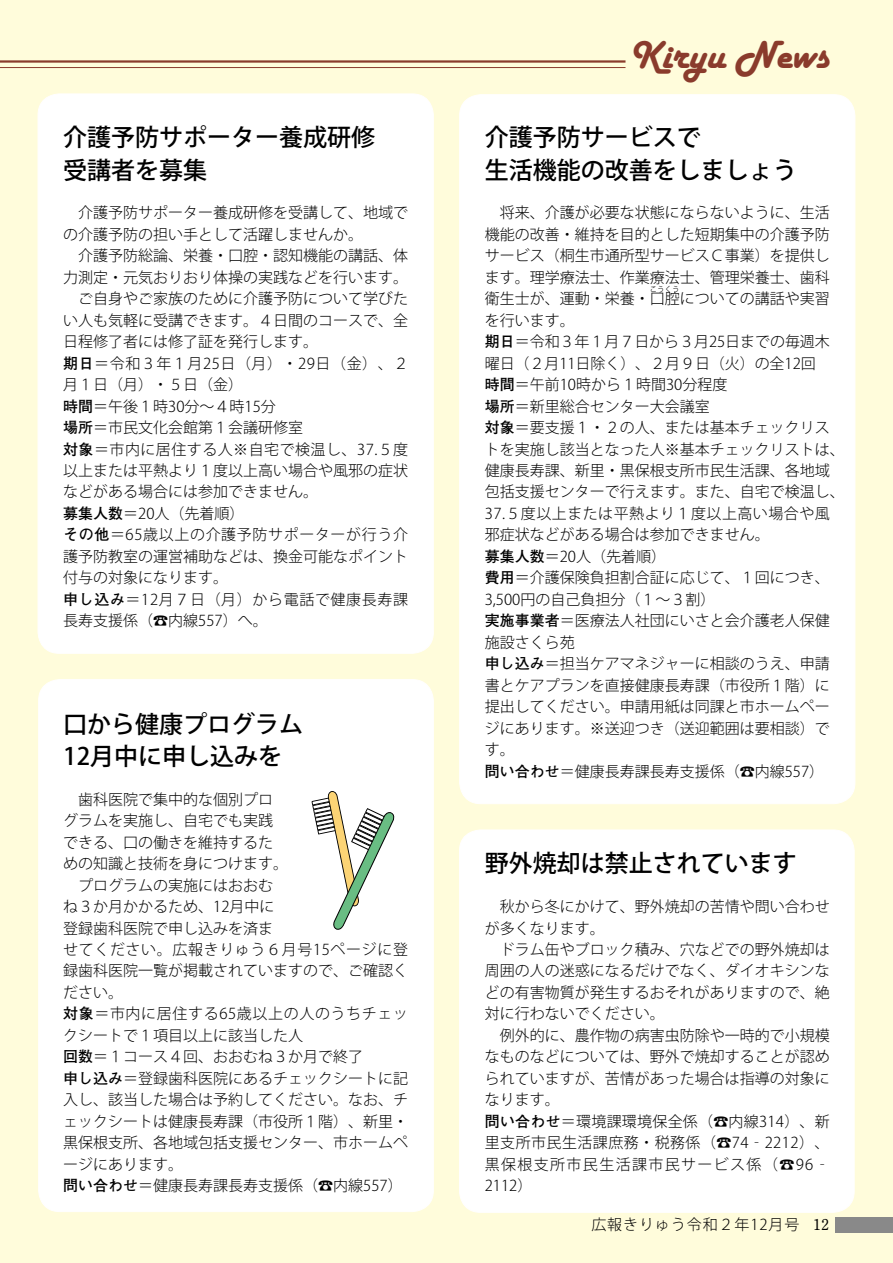
<style>
.page{position:relative;width:893px;height:1263px;background:#fffcdb}
.page>*{position:absolute;margin:0;border:0;box-sizing:border-box;transform-origin:0 0}
.t1{font:40.5px "Harlow Solid";color:#8a3b2c}
.t2{font:500 24px/32.2px "Koz Go Pro";color:#000}
.t3{font:300 15px/21.5px "Koz Go Pro";color:#000}
.t4{font:300 15px "Koz Go Pro";letter-spacing:.06em;color:#000}
.t5{font:700 15px "Futo Min A101 Pro";color:#000}
.t6{font:300 7.5px "Koz Go Pro";color:#000}
.s1{font-family:"Futo Go B101 Pro";font-weight:700}
</style>
<div class="page">
<hr style="left:0;top:67px;width:625px;height:1px;background:#8a3b2c">
<hr style="left:0;top:60px;width:625px;height:3px;background:#8a3b2c">
<div style="left:836px;top:1217px;width:57px;height:16px;background:#898989"></div>
<div style="left:459px;top:830px;width:395px;height:382px;background:#fff;border-radius:21px"></div>
<div style="left:38px;top:94px;width:395px;height:559px;background:#fff;border-radius:21px"></div>
<div style="left:39px;top:679px;width:394px;height:532px;background:#fff;border-radius:21px"></div>
<div style="left:460px;top:95px;width:395px;height:709px;background:#fff;border-radius:21px"></div>
<svg style="left:311px;top:791px;width:83px;height:139px"></svg>
<h2 class="t2" style="left:63px;top:123px;width:314px">介護予防サポーター養成研修受講者を募集</h2>
<p class="t3" style="left:63px;top:202px;width:347px;text-indent:15px">介護予防サポーター養成研修を受講して、地域での介護予防の担い手として活躍しませんか。<br>　介護予防総論、栄養・口腔・認知機能の講話、体力測定・元気おりおり体操の実践などを行います。　ご自身やご家族のために介護予防について学びたい人も気軽に受講できます。４日間のコースで、全日程修了者には修了証を発行します。<br><span class="s1">期日</span>＝令和３年１月25日（月）・29日（金(、２月１日（月）・５日（金(<br><span class="s1">時間</span>＝午後１時30分～４時15分<br><span class="s1">場所</span>＝市民文化会館第１会議研修室<br><span class="s1">対象</span>＝市内に居住する人※自宅で検温し、37.５度以上または平熱より１度以上高い場合や風邪の症状などがある場合には参加できません。<br><span class="s1">募集人数</span>＝20人（先着順(<br><span class="s1">その他</span>＝65歳以上の介護予防サポーターが行う介護予防教室の運営補助などは、換金可能なポイント付与の対象になります。<br><span class="s1">申し込み</span>＝12月７日（月）から電話で健康長寿課長寿支援係（☎内線557）へ。</p>
<h2 class="t2" style="left:63px;top:709px;width:242px">口から健康プログラム<br>12月中に申し込みを</h2>
<p class="t3" style="left:63px;top:788px;width:347px">　歯科医院で集中的な個別プロ<br>グラムを実施し、自宅でも実践<br>できる、口の働きを維持するた<br>めの知識と技術を身につけます。<br>　プログラムの実施にはおおむ<br>ね３か月かかるため、12月中に<br>登録歯科医院で申し込みを済ま<br>せてください。広報きりゅう６月号15ページに登録歯科医院一覧が掲載されていますので、ご確認ください。<br><span class="s1">対象</span>＝市内に居住する65歳以上の人のうちチェックシートで１項目以上に該当した人<br><span class="s1">回数</span>＝１コース４回、おおむね３か月で終了<br><span class="s1">申し込み</span>＝登録歯科医院にあるチェックシートに記入し、該当した場合は予約してください。なお、チェックシートは健康長寿課（市役所１階）、新里・黒保根支所、各地域包括支援センター、市ホームページにあります。<br><span class="s1">問い合わせ</span>＝健康長寿課長寿支援係（☎内線557(</p>
<h1 class="t1" style="left:629px;top:32px;width:201px">Kiryu News</h1>
<h2 class="t2" style="left:485px;top:123px;width:313px">介護予防サービスで<br>生活機能の改善をしましょう</h2>
<p class="t3" style="left:485px;top:202px;width:346px;text-align:justify">　将来、介護が必要な状態にならないように、生活機能の改善・維持を目的とした短期集中の介護予防サービス（桐生市通所型サービスＣ事業）を提供します。理学療法士、作業療法士、管理栄養士、歯科衛生士が、運動・栄養・口腔についての講話や実習</p>
<p class="t6" style="left:650px;top:284px;width:31px">こうくう</p>
<p class="t3" style="left:485px;top:309px;width:361px">を行います。<br><span class="s1">期日</span>＝令和３年１月７日から３月25日までの毎週木曜日（２月11日除く）、２月９日（火）の全12回<br><span class="s1">時間</span>＝午前10時から１時間30分程度<br><span class="s1">場所</span>＝新里総合センター大会議室<br><span class="s1">対象</span>＝要支援１・２の人、または基本チェックリストを実施し該当となった人※基本チェックリストは、健康長寿課、新里・黒保根支所市民生活課、各地域包括支援センターで行えます。また、自宅で検温し、<br>37.５度以上または平熱より１度以上高い場合や風邪症状などがある場合は参加できません。<br><span class="s1">募集人数</span>＝20人（先着順(<br><span class="s1">費用</span>＝介護保険負担割合証に応じて、１回につき、<br>3,500円の自己負担分（１～３割(<br><span class="s1">実施事業者</span>＝医療法人社団にいさと会介護老人保健施設さくら苑<br><span class="s1">申し込み</span>＝担当ケアマネジャーに相談のうえ、申請書とケアプランを直接健康長寿課（市役所１階）に提出してください。申請用紙は同課と市ホームページにあります。※送迎つき（送迎範囲は要相談）です。<br><span class="s1">問い合わせ</span>＝健康長寿課長寿支援係（☎内線557(</p>
<h2 class="t2" style="left:485px;top:849px;width:313px">野外焼却は禁止されています</h2>
<p class="t3" style="left:485px;top:896px;width:347px">　秋から冬にかけて、野外焼却の苦情や問い合わせが多くなります。<br>　ドラム缶やブロック積み、穴などでの野外焼却は周囲の人の迷惑になるだけでなく、ダイオキシンなどの有害物質が発生するおそれがありますので、絶対に行わないでください。<br>　例外的に、農作物の病害虫防除や一時的で小規模なものなどについては、野外で焼却することが認められていますが、苦情があった場合は指導の対象になります。<br><span class="s1">問い合わせ</span>＝環境課環境保全係（☎内線314）、新里支所市民生活課庶務・税務係)☎74‐2212(、黒保根支所市民生活課市民サービス係)☎96‐<br>2112(</p>
<p class="t4" style="left:591px;top:1215px;width:210px">広報きりゅう令和２年12月号</p>
<p class="t5" style="left:813px;top:1212px;width:18px">12</p>
</div>
